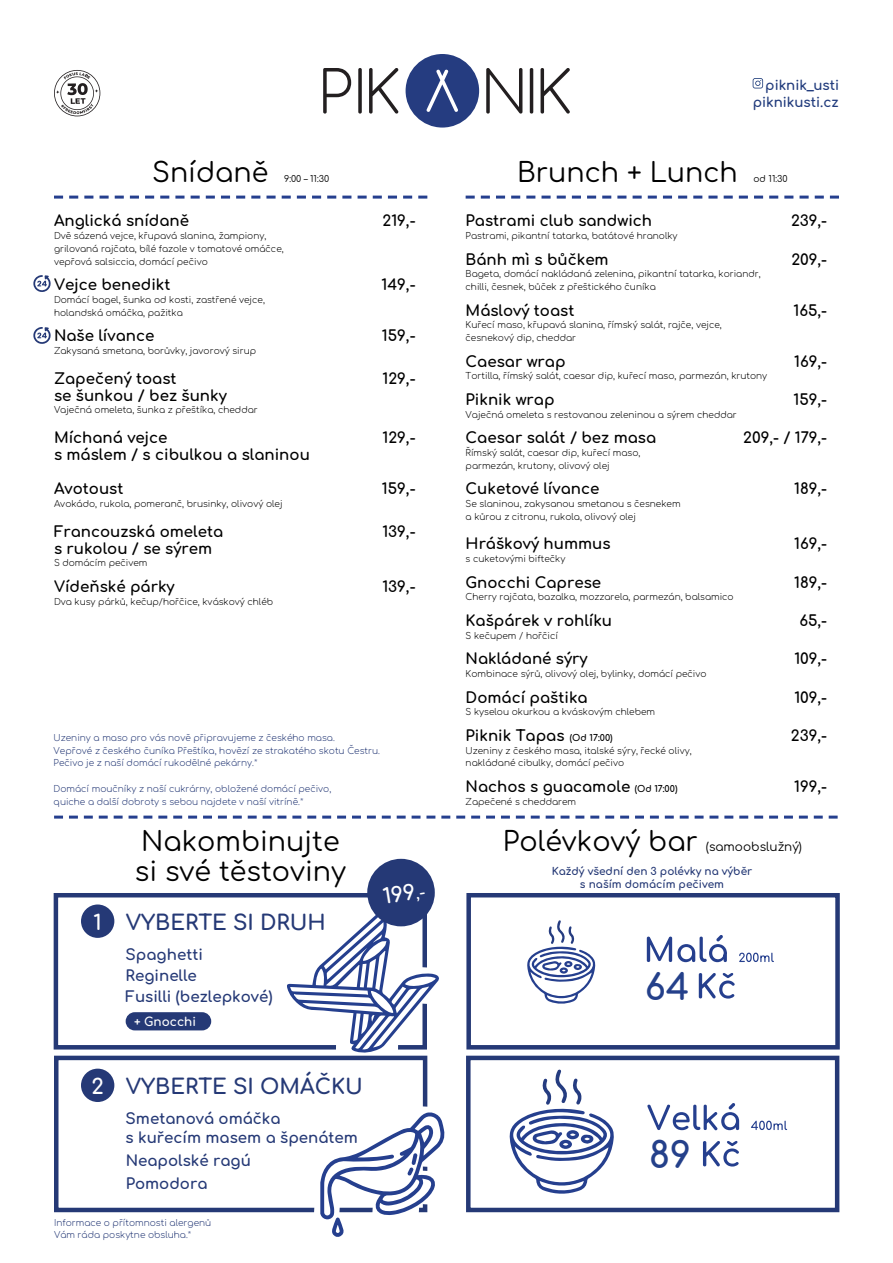
<style>
.page{position:relative;width:893px;height:1263px;background:#fff}
.page>*{position:absolute;margin:0;border:0;box-sizing:border-box;transform-origin:0 0}
.t1{font:36px "Comfortaa";color:#24408a}
.t2{font:27px/29.7px "Comfortaa";color:#000}
.t3{font:21px "Comfortaa";color:#253976}
.t4{font:21px "Comfortaa";color:#fff}
.t5{font:15px "Comfortaa";color:#000}
.t6{font:15px/21.3px "Comfortaa";color:#253976}
.t7{font:13.35px "Comfortaa";color:#223c7d}
.t8{font:12px "Comfortaa";color:#000}
.t9{font:12px "Comfortaa";color:#fff}
.t10{font:10.5px/12.8px "Comfortaa";color:#253976;text-align:center}
.t11{font:9px/12.8px "Comfortaa";color:#000}
.t12{font:9px/12.8px "Comfortaa";color:#253976}
.s1{font-size:9px}
.s2{font-size:15px}
</style>
<div class="page">
<div style="left:466px;top:893px;width:374px;height:156px;border:4px solid #253976"></div>
<div style="left:126px;top:1012px;width:85px;height:18px;background:#253976;border-radius:9px"></div>
<div style="left:406px;top:54px;width:73px;height:74px;background:#253c80;border-radius:50%"></div>
<svg style="left:323px;top:68px;width:28px;height:46px"></svg>
<svg style="left:358px;top:68px;width:4px;height:46px"></svg>
<svg style="left:369px;top:68px;width:29px;height:46px"></svg>
<svg style="left:486px;top:68px;width:36px;height:46px"></svg>
<svg style="left:530px;top:68px;width:3px;height:46px"></svg>
<svg style="left:541px;top:68px;width:29px;height:46px"></svg>
<svg style="left:426px;top:70px;width:32px;height:42px"></svg>
<svg style="left:753px;top:78px;width:10px;height:10px"></svg>
<svg style="left:54px;top:70px;width:47px;height:47px"></svg>
<svg style="left:54px;top:196px;width:373px;height:3px"></svg>
<svg style="left:466px;top:196px;width:373px;height:3px"></svg>
<svg style="left:509px;top:1069px;width:105px;height:125px"></svg>
<svg style="left:647px;top:1103px;width:92px;height:27px"></svg>
<svg style="left:751px;top:1121px;width:36px;height:9px"></svg>
<svg style="left:703px;top:1141px;width:36px;height:25px"></svg>
<svg style="left:527px;top:920px;width:68px;height:84px"></svg>
<svg style="left:647px;top:935px;width:80px;height:27px"></svg>
<svg style="left:739px;top:953px;width:35px;height:9px"></svg>
<svg style="left:699px;top:973px;width:36px;height:25px"></svg>
<svg style="left:54px;top:816px;width:784px;height:3px"></svg>
<div style="left:81px;top:904px;width:33px;height:34px;background:#253976;border-radius:50%"></div>
<div style="left:81px;top:1069px;width:33px;height:33px;background:#253976;border-radius:50%"></div>
<div style="left:54px;top:893px;width:373px;height:156px;border:4px solid #253976"></div>
<div style="left:466px;top:1056px;width:373px;height:156px;border:4px solid #253976"></div>
<div style="left:54px;top:1056px;width:373px;height:156px;border:4px solid #253976"></div>
<svg style="left:314px;top:1106px;width:131px;height:131px"></svg>
<svg style="left:286px;top:909px;width:153px;height:144px"></svg>
<div style="left:367px;top:859px;width:68px;height:67px;background:#253976;border-radius:50%"></div>
<svg style="left:33px;top:275px;width:18px;height:17px"></svg>
<svg style="left:33px;top:327px;width:18px;height:17px"></svg>
<h3 class="t7" style="left:765px;top:73px;width:75px">piknik_usti</h3>
<h2 class="t2" style="left:152px;top:154px;width:118px">Snídaně</h2>
<p class="t11" style="left:284px;top:171px;width:46px">9:00 – 11:30</p>
<h3 class="t5" style="left:54px;top:207px;width:137px">Anglická snídaně</h3>
<h3 class="t5" style="left:383px;top:207px;width:34px">219,-</h3>
<p class="t11" style="left:54px;top:228px;width:231px">Dvě sázená vejce, křupavá slanina, žampiony, grilovaná rajčata, bílé fazole v tomatové omáčce, vepřová salsiccia, domácí pečivo</p>
<h3 class="t5" style="left:54px;top:271px;width:118px">Vejce benedikt</h3>
<h3 class="t5" style="left:382px;top:271px;width:35px">149,-</h3>
<p class="t11" style="left:54px;top:292px;width:212px">Domácí bagel, šunka od kosti, zastřené vejce, holandská omáčka, pažitka</p>
<h3 class="t5" style="left:54px;top:322px;width:102px">Naše lívance</h3>
<h3 class="t5" style="left:382px;top:322px;width:35px">159,-</h3>
<p class="t11" style="left:54px;top:343px;width:204px">Zakysaná smetana, borůvky, javorový sirup</p>
<h3 class="t5" style="left:54px;top:365px;width:124px">Zapečený toast</h3>
<h3 class="t5" style="left:383px;top:365px;width:34px">129,-</h3>
<h3 class="t5" style="left:54px;top:382px;width:174px">se šunkou / bez šunky</h3>
<p class="t11" style="left:54px;top:403px;width:205px">Vaječná omeleta, šunka z přeštíka, cheddar</p>
<h3 class="t5" style="left:54px;top:424px;width:115px">Míchaná vejce</h3>
<h3 class="t5" style="left:383px;top:424px;width:34px">129,-</h3>
<h3 class="t5" style="left:54px;top:441px;width:257px">s máslem / s cibulkou a slaninou</h3>
<h3 class="t5" style="left:54px;top:475px;width:71px">Avotoust</h3>
<h3 class="t5" style="left:382px;top:475px;width:35px">159,-</h3>
<p class="t11" style="left:54px;top:496px;width:230px">Avokádo, rukola, pomeranč, brusinky, olivový olej</p>
<h3 class="t5" style="left:54px;top:518px;width:171px">Francouzská omeleta</h3>
<h3 class="t5" style="left:382px;top:518px;width:35px">139,-</h3>
<h3 class="t5" style="left:54px;top:535px;width:160px">s rukolou / se sýrem</h3>
<p class="t11" style="left:54px;top:556px;width:95px">S domácím pečivem</p>
<h3 class="t5" style="left:54px;top:573px;width:122px">Vídeňské párky</h3>
<h3 class="t5" style="left:382px;top:573px;width:35px">139,-</h3>
<p class="t11" style="left:54px;top:594px;width:221px">Dva kusy párků, kečup/hořčice, kváskový chléb</p>
<p class="t12" style="left:54px;top:730px;width:328px">Uzeniny a maso pro vás nově připravujeme z českého masa.<br>Vepřové z českého čuníka Přeštíka, hovězí ze strakatého skotu Čestru.<br>Pečivo je z naší domácí rukodělné pekárny.*</p>
<p class="t12" style="left:54px;top:781px;width:279px">Domácí moučníky z naší cukrárny, obložené domácí pečivo, quiche a další dobroty s sebou najdete v naší vitríně.*</p>
<h3 class="t7" style="left:753px;top:90px;width:87px">piknikusti.cz</h3>
<h2 class="t2" style="left:517px;top:154px;width:222px">Brunch + Lunch</h2>
<p class="t11" style="left:753px;top:171px;width:36px">od 11:30</p>
<h3 class="t5" style="left:466px;top:207px;width:188px">Pastrami club sandwich</h3>
<h3 class="t5" style="left:791px;top:207px;width:38px">239,-</h3>
<p class="t11" style="left:466px;top:228px;width:213px">Pastrami, pikantní tatarka, batátové hranolky</p>
<h3 class="t5" style="left:466px;top:246px;width:145px">Bánh mì s bůčkem</h3>
<h3 class="t5" style="left:791px;top:246px;width:37px">209,-</h3>
<p class="t11" style="left:466px;top:266px;width:297px">Bageta, domácí nakládaná zelenina, pikantní tatarka, koriandr, chilli, česnek, bůček z přeštického čuníka</p>
<h3 class="t5" style="left:466px;top:297px;width:110px">Máslový toast</h3>
<h3 class="t5" style="left:794px;top:297px;width:35px">165,-</h3>
<p class="t11" style="left:466px;top:317px;width:258px">Kuřecí maso, křupavá slanina, římský salát, rajče, vejce, česnekový dip, cheddar</p>
<h3 class="t5" style="left:466px;top:348px;width:101px">Caesar wrap</h3>
<h3 class="t5" style="left:794px;top:348px;width:34px">169,-</h3>
<p class="t11" style="left:466px;top:369px;width:303px">Tortilla, římský salát, caesar dip, kuřecí maso, parmezán, krutony</p>
<h3 class="t5" style="left:466px;top:386px;width:90px">Piknik wrap</h3>
<h3 class="t5" style="left:794px;top:386px;width:35px">159,-</h3>
<p class="t11" style="left:466px;top:407px;width:273px">Vaječná omeleta s restovanou zeleninou a sýrem cheddar</p>
<h3 class="t5" style="left:466px;top:424px;width:192px">Caesar salát / bez masa</h3>
<h3 class="t5" style="left:743px;top:424px;width:85px">209,- / 179,-</h3>
<p class="t11" style="left:466px;top:445px;width:176px">Římský salát, caesar dip, kuřecí maso, parmezán, krutony, olivový olej</p>
<h3 class="t5" style="left:466px;top:475px;width:135px">Cuketové lívance</h3>
<h3 class="t5" style="left:794px;top:475px;width:34px">189,-</h3>
<p class="t11" style="left:466px;top:496px;width:217px">Se slaninou, zakysanou smetanou s česnekem a kůrou z citronu, rukola, olivový olej</p>
<h3 class="t5" style="left:466px;top:530px;width:146px">Hráškový hummus</h3>
<h3 class="t5" style="left:794px;top:530px;width:34px">169,-</h3>
<p class="t11" style="left:466px;top:551px;width:101px">s cuketovými biftečky</p>
<h3 class="t5" style="left:466px;top:569px;width:137px">Gnocchi Caprese</h3>
<h3 class="t5" style="left:794px;top:569px;width:34px">189,-</h3>
<p class="t11" style="left:466px;top:590px;width:270px">Cherry rajčata, bazalka, mozzarela, parmezán, balsamico</p>
<h3 class="t5" style="left:466px;top:607px;width:148px">Kašpárek v rohlíku</h3>
<h3 class="t5" style="left:799px;top:607px;width:29px">65,-</h3>
<p class="t11" style="left:466px;top:628px;width:94px">S kečupem / hořčicí</p>
<h3 class="t5" style="left:466px;top:645px;width:123px">Nakládané sýry</h3>
<h3 class="t5" style="left:794px;top:645px;width:34px">109,-</h3>
<p class="t11" style="left:466px;top:666px;width:242px">Kombinace sýrů, olivový olej, bylinky, domácí pečivo</p>
<h3 class="t5" style="left:466px;top:683px;width:124px">Domácí paštika</h3>
<h3 class="t5" style="left:794px;top:683px;width:34px">109,-</h3>
<p class="t11" style="left:466px;top:704px;width:191px">S kyselou okurkou a kváskovým chlebem</p>
<h3 class="t5" style="left:466px;top:722px;width:149px">Piknik Tapas <span class="s1">(Od 17:00)</span></h3>
<h3 class="t5" style="left:791px;top:722px;width:38px">239,-</h3>
<p class="t11" style="left:466px;top:743px;width:227px">Uzeniny z českého masa, italské sýry, řecké olivy, nakládané cibulky, domácí pečivo</p>
<h3 class="t5" style="left:466px;top:773px;width:213px">Nachos s guacamole <span class="s1">(Od 17:00)</span></h3>
<h3 class="t5" style="left:794px;top:773px;width:34px">199,-</h3>
<p class="t11" style="left:466px;top:794px;width:112px">Zapečené s cheddarem</p>
<h3 class="t4" style="left:94px;top:903px;width:10px">1</h3>
<h3 class="t4" style="left:92px;top:1067px;width:14px">2</h3>
<h2 class="t2" style="left:135px;top:823px;width:213px">Nakombinujte si své těstoviny</h2>
<h2 class="t2" style="left:503px;top:823px;width:197px">Polévkový bar</h2>
<h3 class="t8" style="left:706px;top:836px;width:98px">(samoobslužný)</h3>
<p class="t10" style="left:552px;top:863px;width:202px">Každý všední den 3 polévky na výběr s naším domácím pečivem</p>
<h3 class="t4" style="left:380px;top:878px;width:44px;rotate:-9deg">199<span class="s2">,-</span></h3>
<h3 class="t3" style="left:126px;top:903px;width:202px">VYBERTE SI DRUH</h3>
<h3 class="t6" style="left:126px;top:942px;width:79px">Spaghetti<br>Reginelle</h3>
<h3 class="t9" style="left:134px;top:1010px;width:63px">+ Gnocchi</h3>
<h3 class="t6" style="left:126px;top:984px;width:148px">Fusilli (bezlepkové)</h3>
<h3 class="t3" style="left:126px;top:1067px;width:239px">VYBERTE SI OMÁČKU</h3>
<h3 class="t6" style="left:126px;top:1106px;width:234px;line-height:19.2px">Smetanová omáčka<br>s kuřecím masem a špenátem</h3>
<h3 class="t6" style="left:126px;top:1147px;width:127px;line-height:23.4px">Neapolské ragú<br>Pomodora</h3>
<h1 class="t1" style="left:645px;top:955px;width:46px">64</h1>
<h1 class="t1" style="left:649px;top:1122px;width:43px">89</h1>
<p class="t12" style="left:54px;top:1215px;width:159px">Informace o přítomnosti alergenů<br>Vám ráda poskytne obsluha.*</p>
</div>
